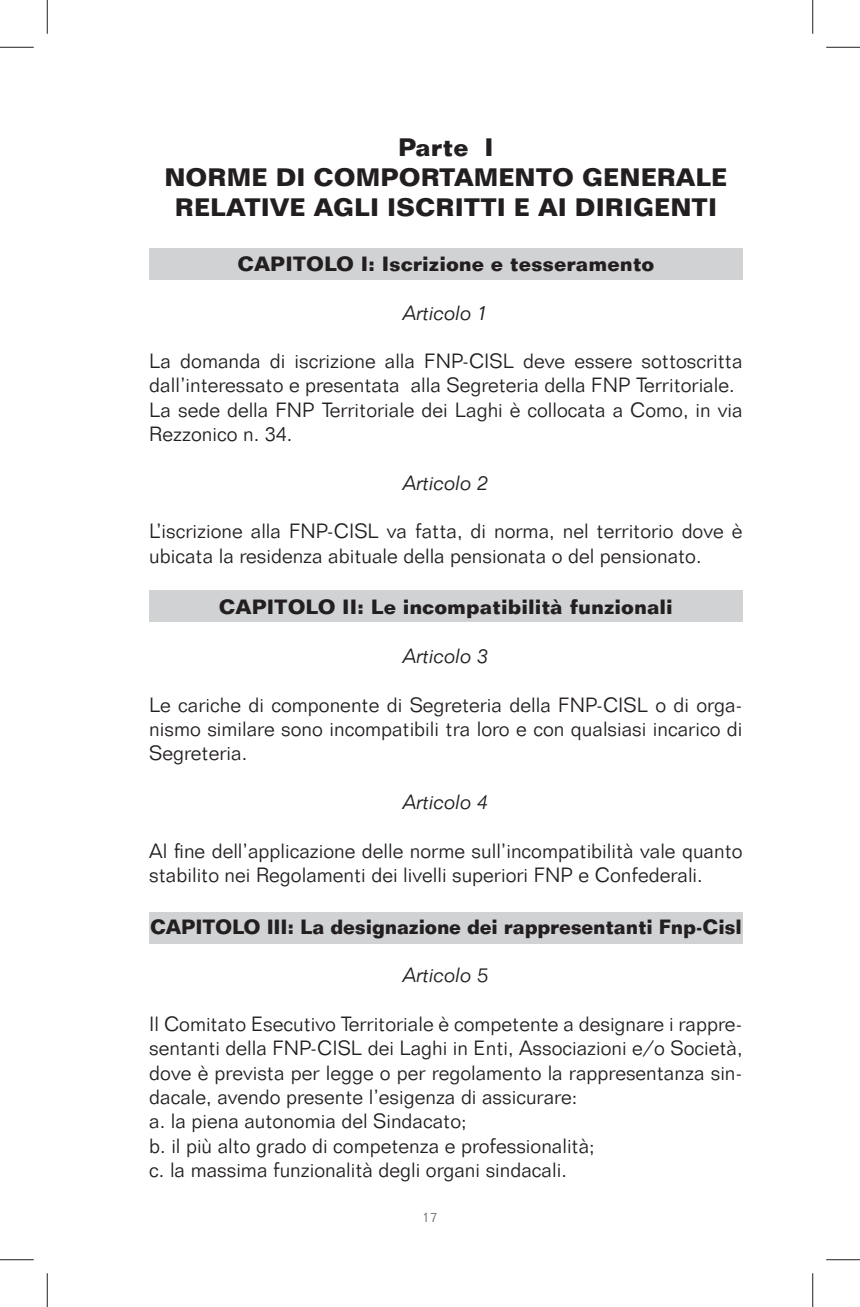
<style>
.page{position:relative;width:860px;height:1307px;background:#fff}
.page>*{position:absolute;margin:0;border:0;box-sizing:border-box;transform-origin:0 0}
.t1{font:700 24.75px/29.7px "Folio BT";color:#231f20;text-align:center}
.t2{font:300 20.25px/24.3px "Folio BT";color:#231f20}
.t3{font:700 20.25px "Folio BT";color:#231f20}
.t4{font:700 20.25px "Folio BT";color:#231f20;scale:.96 1}
.t5{font:italic 300 20.25px "Folio BT";color:#231f20}
.t6{font:300 13.5px "Folio BT";color:#6c6d70}
</style>
<div class="page">
<div style="left:149px;top:248px;width:593px;height:32px;background:#d1d2d4"></div>
<div style="left:149px;top:589px;width:593px;height:32px;background:#d1d2d4"></div>
<div style="left:149px;top:911px;width:593px;height:32px;background:#d1d2d4"></div>
<hr style="left:0;top:47px;width:34px;height:1px;background:#231f20">
<hr style="left:826px;top:47px;width:34px;height:1px;background:#231f20">
<hr style="left:0;top:1259px;width:34px;height:1px;background:#231f20">
<hr style="left:826px;top:1259px;width:34px;height:1px;background:#231f20">
<hr style="left:47px;top:0;width:1px;height:34px;background:#231f20">
<hr style="left:47px;top:1273px;width:1px;height:33px;background:#231f20">
<hr style="left:812px;top:0;width:1px;height:34px;background:#231f20">
<hr style="left:812px;top:1273px;width:1px;height:33px;background:#231f20">
<p class="t1" style="left:164px;top:135px;width:564px">Parte I<br>NORME DI COMPORTAMENTO GENERALE<br>RELATIVE AGLI ISCRITTI E AI DIRIGENTI</p>
<p class="t3" style="left:237px;top:256px;width:418px">CAPITOLO I: Iscrizione e tesseramento</p>
<p class="t5" style="left:403px;top:304px;width:87px">Articolo 1</p>
<p class="t2" style="left:149px;top:351px;width:595px">La domanda di iscrizione alla FNP-CISL deve essere sottoscritta dall’interessato e presentata alla Segreteria della FNP Territoriale.<br>La sede della FNP Territoriale dei Laghi è collocata a Como, in via Rezzonico n. 34.</p>
<p class="t5" style="left:403px;top:474px;width:87px">Articolo 2</p>
<p class="t2" style="left:149px;top:521px;width:595px">L’iscrizione alla FNP-CISL va fatta, di norma, nel territorio dove è ubicata la residenza abituale della pensionata o del pensionato.</p>
<p class="t3" style="left:219px;top:600px;width:455px">CAPITOLO II: Le incompatibilità funzionali</p>
<p class="t5" style="left:403px;top:648px;width:87px">Articolo 3</p>
<p class="t2" style="left:149px;top:694px;width:595px;text-align:justify">Le cariche di componente di Segreteria della FNP-CISL o di orga&shy;nismo similare sono incompatibili tra loro e con qualsiasi incarico di Segreteria.</p>
<p class="t5" style="left:403px;top:793px;width:87px">Articolo 4</p>
<p class="t2" style="left:149px;top:840px;width:595px">Al fine dell’applicazione delle norme sull’incompatibilità vale quanto stabilito nei Regolamenti dei livelli superiori FNP e Confederali.</p>
<p class="t4" style="left:150px;top:919px;width:618px">CAPITOLO III: La designazione dei rappresentanti Fnp-Cisl</p>
<p class="t5" style="left:403px;top:967px;width:87px">Articolo 5</p>
<p class="t2" style="left:149px;top:1013px;width:595px">Il Comitato Esecutivo Territoriale è competente a designare i rappre&shy;sentanti della FNP-CISL dei Laghi in Enti, Associazioni e/o Società, dove è prevista per legge o per regolamento la rappresentanza sin&shy;dacale, avendo presente l’esigenza di assicurare:<br>a. la piena autonomia del Sindacato;<br>b. il più alto grado di competenza e professionalità;<br>c. la massima funzionalità degli organi sindacali.</p>
<p class="t6" style="left:423px;top:1212px;width:16px">17</p>
</div>
